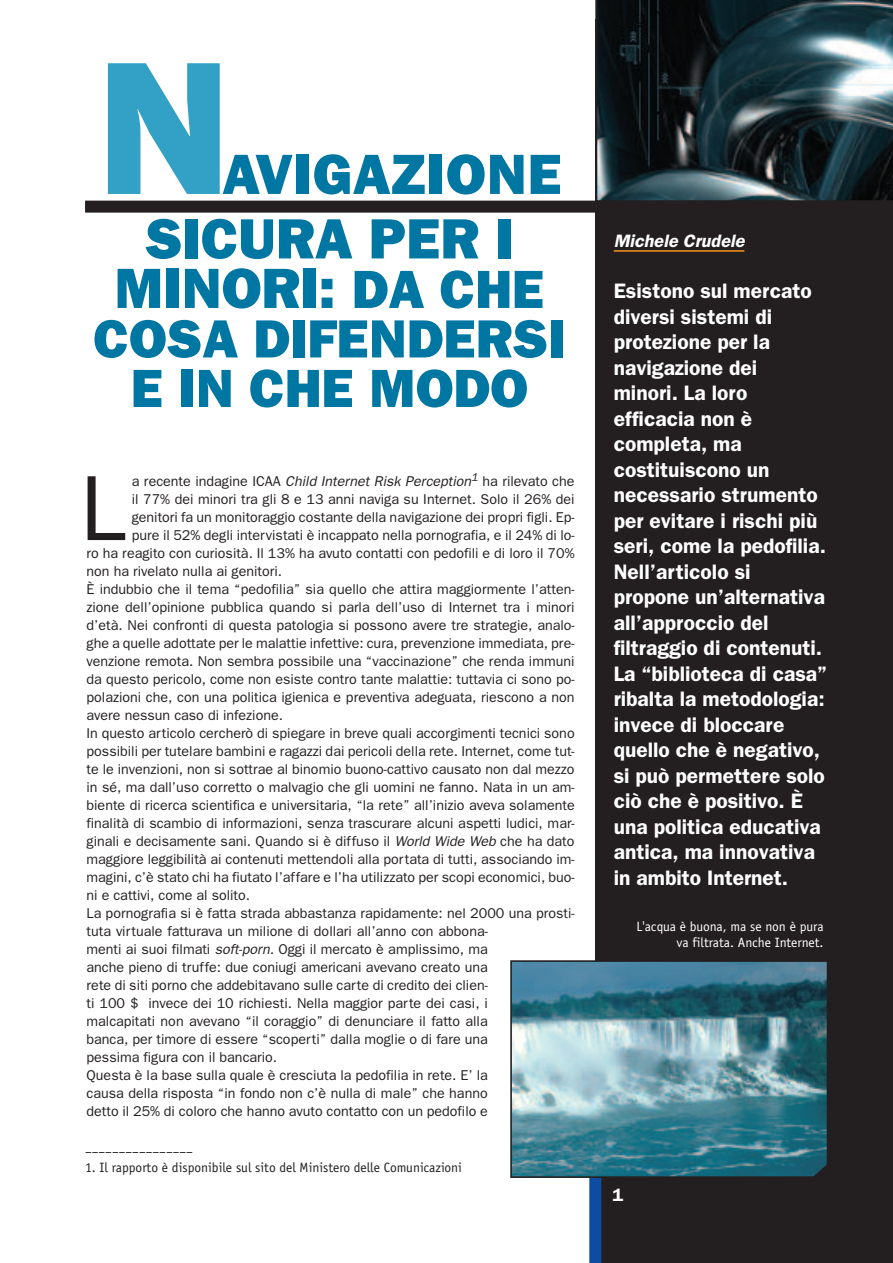
<style>
.page{position:relative;width:893px;height:1263px;background:#fff}
.page>*{position:absolute;margin:0;border:0;box-sizing:border-box;transform-origin:0 0}
.t1{font:800 190.5px "Franklin Gothic";color:#33a1c5}
.t2{font:93px "Franklin Gothic";color:#231f20}
.t3{font:800 57px/64.5px "Franklin Gothic";color:#0076a3}
.t4{font:800 54px/49.5px "Franklin Gothic";color:#0076a3;text-align:center}
.t5{font:600 21px/25.5px "Franklin Gothic";color:#fff}
.t6{font:italic 600 18px "Franklin Gothic";color:#fff}
.t7{font:600 18px "Franklin Gothic";color:#fff}
.t8{font:14.25px "Franklin Gothic";color:#231f20}
.t9{font:13.5px "Officina Sans";color:#231f20}
.t10{font:13.5px/16.2px "Officina Sans";color:#fff;text-align:right}
.s1{font-size:54px}
.s2{font-style:italic}
</style>
<div class="page">
<div style="left:595px;top:19px;width:298px;height:1244px;background:#231f20"></div>
<hr style="left:614px;top:250px;width:130px;height:2px;background:#f7931d">
<div style="left:85px;top:201px;width:808px;height:12px;background:#231f20"></div>
<svg style="left:595px;top:0;width:298px;height:201px;background:#28393e"></svg>
<div style="left:589px;top:1178px;width:12px;height:85px;background:#0d4da1"></div>
<img style="left:510px;top:960px;width:317px;height:218px">
<h1 class="t1" style="left:97px;top:17px;width:135px">N</h1>
<h3 class="t3" style="left:145px;top:142px;width:418px;text-indent:77px">AVIGAZIONE<br>SICURA PER I</h3>
<h3 class="t3" style="left:114px;top:256px;width:431px">MINORI: <span class="s1">DA CHE</span></h3>
<h3 class="t4" style="left:93px;top:314px;width:474px">COSA DIFENDERSI<br>E IN CHE MODO</h3>
<h2 class="t2" style="left:80px;top:454px;width:48px">L</h2>
<p class="t8" style="left:132px;top:473px;width:444px">a recente indagine ICAA <span class="s2">Child Internet Risk Perception</span><sup>1</sup> ha rilevato che</p>
<p class="t8" style="left:132px;top:491px;width:444px">il 77% dei minori tra gli 8 e 13 anni naviga su Internet. Solo il 26% dei</p>
<p class="t8" style="left:132px;top:509px;width:444px">genitori fa un monitoraggio costante della navigazione dei propri figli. Ep-</p>
<p class="t8" style="left:132px;top:527px;width:444px">pure il 52% degli intervistati è incappato nella pornografia, e il 24% di lo-</p>
<p class="t8" style="left:87px;top:545px;width:490px">ro ha reagito con curiosità. Il 13% ha avuto contatti con pedofili e di loro il 70%</p>
<p class="t8" style="left:87px;top:563px;width:197px">non ha rivelato nulla ai genitori.</p>
<p class="t8" style="left:87px;top:581px;width:489px">È indubbio che il tema “pedofilia” sia quello che attira maggiormente l’atten-</p>
<p class="t8" style="left:87px;top:599px;width:489px">zione dell’opinione pubblica quando si parla dell’uso di Internet tra i minori</p>
<p class="t8" style="left:87px;top:617px;width:490px">d’età. Nei confronti di questa patologia si possono avere tre strategie, analo-</p>
<p class="t8" style="left:87px;top:635px;width:489px">ghe a quelle adottate per le malattie infettive: cura, prevenzione immediata, pre-</p>
<p class="t8" style="left:87px;top:653px;width:489px">venzione remota. Non sembra possibile una “vaccinazione” che renda immuni</p>
<p class="t8" style="left:87px;top:671px;width:489px">da questo pericolo, come non esiste contro tante malattie: tuttavia ci sono po-</p>
<p class="t8" style="left:87px;top:689px;width:489px">polazioni che, con una politica igienica e preventiva adeguata, riescono a non</p>
<p class="t8" style="left:87px;top:707px;width:198px">avere nessun caso di infezione.</p>
<p class="t8" style="left:87px;top:725px;width:490px">In questo articolo cercherò di spiegare in breve quali accorgimenti tecnici sono</p>
<p class="t8" style="left:87px;top:743px;width:490px">possibili per tutelare bambini e ragazzi dai pericoli della rete. Internet, come tut-</p>
<p class="t8" style="left:87px;top:761px;width:489px">te le invenzioni, non si sottrae al binomio buono-cattivo causato non dal mezzo</p>
<p class="t8" style="left:87px;top:779px;width:490px">in sé, ma dall’uso corretto o malvagio che gli uomini ne fanno. Nata in un am-</p>
<p class="t8" style="left:87px;top:797px;width:490px">biente di ricerca scientifica e universitaria, “la rete” all’inizio aveva solamente</p>
<p class="t8" style="left:87px;top:815px;width:490px">finalità di scambio di informazioni, senza trascurare alcuni aspetti ludici, mar-</p>
<p class="t8" style="left:87px;top:833px;width:489px">ginali e decisamente sani. Quando si è diffuso il <span class="s2">World Wide Web</span> che ha dato</p>
<p class="t8" style="left:87px;top:851px;width:490px">maggiore leggibilità ai contenuti mettendoli alla portata di tutti, associando im-</p>
<p class="t8" style="left:87px;top:869px;width:490px">magini, c’è stato chi ha fiutato l’affare e l’ha utilizzato per scopi economici, buo-</p>
<p class="t8" style="left:87px;top:887px;width:165px">ni e cattivi, come al solito.</p>
<p class="t8" style="left:87px;top:905px;width:490px">La pornografia si è fatta strada abbastanza rapidamente: nel 2000 una prosti-</p>
<p class="t8" style="left:87px;top:923px;width:403px">tuta virtuale fatturava un milione di dollari all’anno con abbona-</p>
<p class="t8" style="left:87px;top:941px;width:403px">menti ai suoi filmati <span class="s2">soft-porn.</span> Oggi il mercato è amplissimo, ma</p>
<p class="t8" style="left:87px;top:959px;width:403px">anche pieno di truffe: due coniugi americani avevano creato una</p>
<p class="t8" style="left:87px;top:977px;width:403px">rete di siti porno che addebitavano sulle carte di credito dei clien-</p>
<p class="t8" style="left:87px;top:995px;width:403px">ti 100 $ invece dei 10 richiesti. Nella maggior parte dei casi, i</p>
<p class="t8" style="left:87px;top:1013px;width:403px">malcapitati non avevano “il coraggio” di denunciare il fatto alla</p>
<p class="t8" style="left:87px;top:1031px;width:403px">banca, per timore di essere “scoperti” dalla moglie o di fare una</p>
<p class="t8" style="left:87px;top:1049px;width:192px">pessima figura con il bancario.</p>
<p class="t8" style="left:87px;top:1067px;width:403px">Questa è la base sulla quale è cresciuta la pedofilia in rete. E’ la</p>
<p class="t8" style="left:87px;top:1085px;width:403px">causa della risposta “in fondo non c’è nulla di male” che hanno</p>
<p class="t8" style="left:87px;top:1103px;width:403px">detto il 25% di coloro che hanno avuto contatto con un pedofilo e</p>
<p class="t9" style="left:85px;top:1146px;width:109px">––––––––––––––––</p>
<p class="t9" style="left:85px;top:1163px;width:378px">1. Il rapporto è disponibile sul sito del Ministero delle Comunicazioni</p>
<p class="t6" style="left:614px;top:230px;width:132px">Michele Crudele</p>
<p class="t5" style="left:614px;top:278px;width:215px">Esistono sul mercato diversi sistemi di protezione per la navigazione dei<br>minori. La loro efficacia non è completa, ma costituiscono un necessario strumento per evitare i rischi più seri, come la pedofilia.<br>Nell’articolo si propone un’alternativa all’approccio del filtraggio di contenuti.<br>La “biblioteca di casa” ribalta la metodologia: invece di bloccare quello che è negativo, si può permettere solo ciò che è positivo. È una politica educativa antica, ma innovativa in ambito Internet.</p>
<p class="t10" style="left:636px;top:919px;width:189px">L'acqua è buona, ma se non è pura va filtrata. Anche Internet.</p>
<p class="t7" style="left:612px;top:1184px;width:12px">1</p>
</div>
